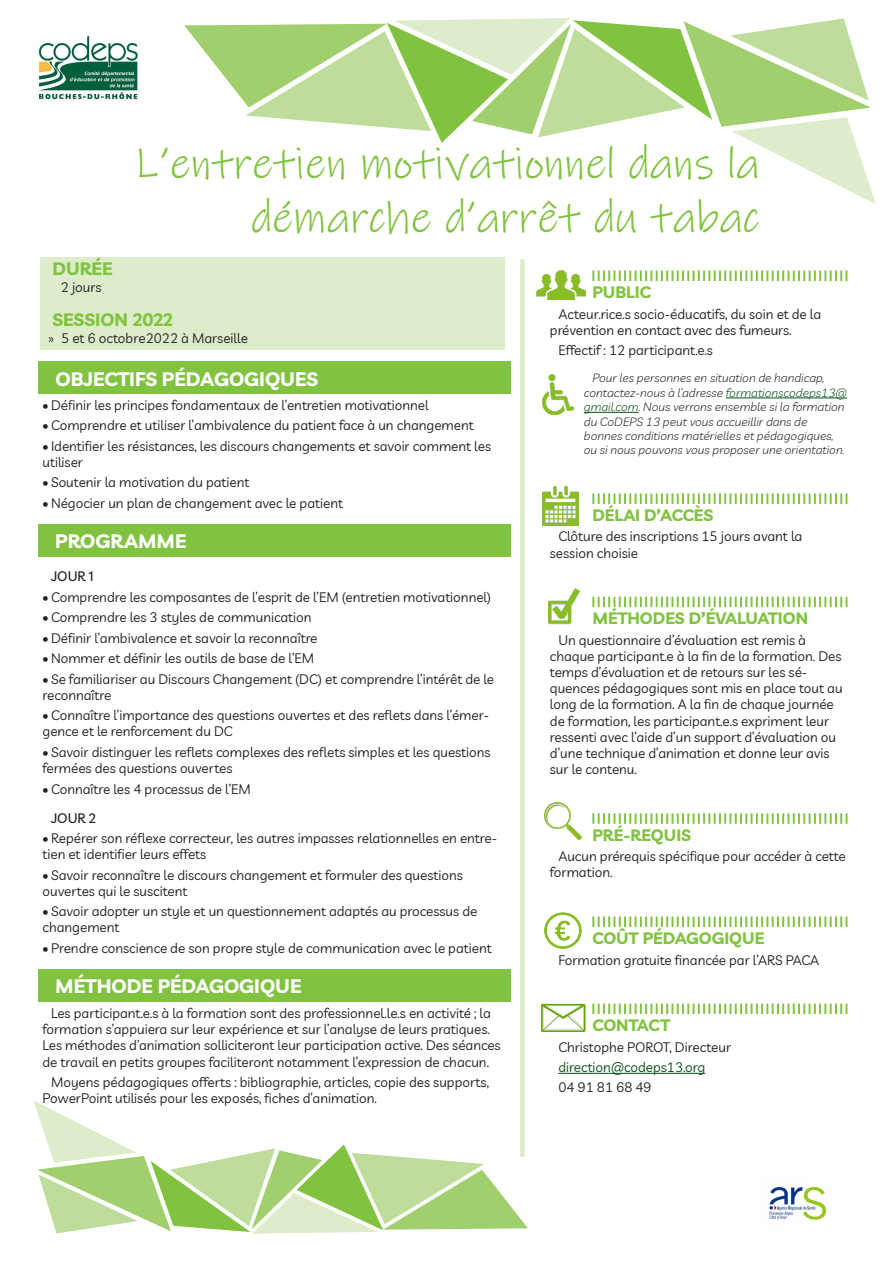
<style>
.page{position:relative;width:893px;height:1263px;background:#fff}
.page>*{position:absolute;margin:0;border:0;box-sizing:border-box;transform-origin:0 0}
.Gros_titre_inversé{font:45px/54px "Ink Free";color:#81c340;text-align:right}
.Titres_droite{font:700 19.5px "Livvic";color:#fff}
.Titre_2{font:700 18px "Livvic";color:#81c340}
.Titre_encadré{font:700 16.5px "Livvic";color:#81c340}
.Corps_9{font:13.5px/16.2px "Livvic";color:#231f20}
.Corps_9-2{font:13.5px "Livvic";color:#064f16}
.Corps_9_maj{font:500 13.5px "Livvic";color:#231f20}
.Corps_9_décalé{font:13.5px "Livvic";color:#231f20}
.Corps_8_italique{font:italic 300 12px/14.4px "Livvic";color:#231f20}
.s1{font-family:"Myriad Pro"}
.s2{color:#064f16}
</style>
<div class="page">
<svg style="left:184px;top:18px;width:692px;height:186px"></svg>
<img style="left:38px;top:36px;width:100px;height:64px">
<svg style="left:592px;top:271px;width:255px;height:10px"></svg>
<hr style="left:726px;top:398px;width:121px;height:1px;background:#064f16">
<hr style="left:584px;top:412px;width:55px;height:1px;background:#064f16">
<svg style="left:592px;top:493px;width:255px;height:11px"></svg>
<svg style="left:592px;top:597px;width:255px;height:10px"></svg>
<svg style="left:592px;top:813px;width:255px;height:11px"></svg>
<svg style="left:592px;top:916px;width:255px;height:11px"></svg>
<svg style="left:592px;top:1003px;width:255px;height:11px"></svg>
<hr style="left:558px;top:1073px;width:147px;height:1px;background:#064f16">
<img style="left:545px;top:912px;width:36px;height:36px">
<img style="left:548px;top:589px;width:31px;height:36px">
<img style="left:544px;top:802px;width:38px;height:38px">
<img style="left:542px;top:375px;width:32px;height:40px">
<img style="left:536px;top:271px;width:49px;height:28px">
<svg style="left:33px;top:1100px;width:495px;height:133px"></svg>
<div style="left:520px;top:259px;width:5px;height:898px;background:#ddecca"></div>
<div style="left:38px;top:361px;width:472px;height:33px;background:#81c340"></div>
<div style="left:38px;top:524px;width:472px;height:33px;background:#81c340"></div>
<div style="left:38px;top:969px;width:472px;height:33px;background:#81c340"></div>
<img style="left:541px;top:1003px;width:44px;height:28px">
<div style="left:40px;top:257px;width:465px;height:93px;background:#ddecca"></div>
<img style="left:543px;top:487px;width:36px;height:38px">
<img style="left:769px;top:1186px;width:58px;height:34px">
<p class="Gros_titre_inversé" style="left:134px;top:137px;width:628px">L’entretien motivationnel dans la démarche d’arrêt du tabac</p>
<p class="Titre_2" style="left:52px;top:255px;width:62px">DURÉE</p>
<p class="Corps_9_décalé" style="left:61px;top:277px;width:42px">2 jours</p>
<p class="Titre_2" style="left:52px;top:305px;width:122px">SESSION 2022</p>
<p class="Corps_9" style="left:48px;top:329px;width:201px"><span class="s1">»</span> 5 et 6 octobre2022 à Marseille</p>
<p class="Titres_droite" style="left:55px;top:364px;width:264px">OBJECTIFS PÉDAGOGIQUES</p>
<p class="Corps_9" style="left:43px;top:396px;width:388px">• Définir les principes fondamentaux de l’entretien motivationnel</p>
<p class="Corps_9" style="left:43px;top:416px;width:433px">• Comprendre et utiliser l’ambivalence du patient face à un changement</p>
<p class="Corps_9" style="left:43px;top:437px;width:450px">• Identifier les résistances, les discours changements et savoir comment les utiliser</p>
<p class="Corps_9" style="left:43px;top:473px;width:208px">• Soutenir la motivation du patient</p>
<p class="Corps_9" style="left:43px;top:494px;width:302px">• Négocier un plan de changement avec le patient</p>
<p class="Titres_droite" style="left:55px;top:526px;width:133px">PROGRAMME</p>
<p class="Corps_9_maj" style="left:51px;top:566px;width:44px">JOUR 1</p>
<p class="Corps_9" style="left:43px;top:588px;width:450px">• Comprendre les composantes de l’esprit de l’EM (entretien motivationnel)</p>
<p class="Corps_9" style="left:43px;top:608px;width:270px">• Comprendre les 3 styles de communication</p>
<p class="Corps_9" style="left:43px;top:629px;width:277px">• Définir l’ambivalence et savoir la reconnaître</p>
<p class="Corps_9" style="left:43px;top:649px;width:273px">• Nommer et définir les outils de base de l’EM</p>
<p class="Corps_9" style="left:43px;top:670px;width:453px">• Se familiariser au Discours Changement (DC) et comprendre l’intérêt de le reconnaître</p>
<p class="Corps_9" style="left:43px;top:706px;width:448px">• Connaître l’importance des questions ouvertes et des reflets dans l’émer&shy;gence et le renforcement du DC</p>
<p class="Corps_9" style="left:43px;top:743px;width:450px">• Savoir distinguer les reflets complexes des reflets simples et les questions fermées des questions ouvertes</p>
<p class="Corps_9" style="left:43px;top:780px;width:210px">• Connaître les 4 processus de l’EM</p>
<p class="Corps_9_maj" style="left:51px;top:808px;width:46px">JOUR 2</p>
<p class="Corps_9" style="left:43px;top:829px;width:456px">• Repérer son réflexe correcteur, les autres impasses relationnelles en entre&shy;tien et identifier leurs effets</p>
<p class="Corps_9" style="left:43px;top:866px;width:422px">• Savoir reconnaître le discours changement et formuler des questions ouvertes qui le suscitent</p>
<p class="Corps_9" style="left:43px;top:902px;width:436px">• Savoir adopter un style et un questionnement adaptés au processus de changement</p>
<p class="Corps_9" style="left:43px;top:939px;width:451px">• Prendre conscience de son propre style de communication avec le patient</p>
<p class="Titres_droite" style="left:55px;top:971px;width:248px">MÉTHODE PÉDAGOGIQUE</p>
<p class="Corps_9" style="left:43px;top:1004px;width:460px;text-indent:9px">Les participant.e.s à la formation sont des professionnel.le.s en activité ; la formation s’appuiera sur leur expérience et sur l’analyse de leurs pratiques.<br>Les méthodes d’animation solliciteront leur participation active. Des séances de travail en petits groupes faciliteront notamment l’expression de chacun.</p>
<p class="Corps_9" style="left:43px;top:1073px;width:448px;text-indent:9px">Moyens pédagogiques offerts : bibliographie, articles, copie des supports,<br>PowerPoint utilisés pour les exposés, fiches d’animation.</p>
<p class="Titre_encadré" style="left:592px;top:279px;width:60px">PUBLIC</p>
<p class="Corps_9" style="left:550px;top:305px;width:273px;text-indent:9px">Acteur.rice.s socio-éducatifs, du soin et de la prévention en contact avec des fumeurs.</p>
<p class="Corps_9" style="left:558px;top:341px;width:156px">Effectif : 12 participant.e.s</p>
<p class="Corps_8_italique" style="left:584px;top:370px;width:265px;text-indent:9px">Pour les personnes en situation de handicap, contactez-nous à l’adresse <span class="s2">formationscodeps13@ gmail.com</span>. Nous verrons ensemble si la formation du CoDEPS 13 peut vous accueillir dans de bonnes conditions matérielles et pédagogiques, ou si nous pouvons vous proposer une orientation.</p>
<p class="Titre_encadré" style="left:592px;top:502px;width:122px">DÉLAI D’ACCÈS</p>
<p class="Corps_9" style="left:550px;top:528px;width:254px;text-indent:9px">Clôture des inscriptions 15 jours avant la session choisie</p>
<p class="Titre_encadré" style="left:592px;top:605px;width:217px">MÉTHODES D’ÉVALUATION</p>
<p class="Corps_9" style="left:550px;top:631px;width:294px;text-indent:9px">Un questionnaire d’évaluation est remis à chaque participant.e à la fin de la formation. Des temps d’évaluation et de retours sur les sé&shy;quences pédagogiques sont mis en place tout au long de la formation. A la fin de chaque journée de formation, les participant.e.s expriment leur ressenti avec l’aide d’un support d’évaluation ou d’une technique d’animation et donne leur avis sur le contenu.</p>
<p class="Titre_encadré" style="left:592px;top:822px;width:100px">PRÉ-REQUIS</p>
<p class="Corps_9" style="left:550px;top:847px;width:297px;text-indent:9px">Aucun prérequis spécifique pour accéder à cette formation.</p>
<p class="Titre_encadré" style="left:592px;top:925px;width:173px">COÛT PÉDAGOGIQUE</p>
<p class="Corps_9" style="left:558px;top:951px;width:262px">Formation gratuite financée par l’ARS PACA</p>
<p class="Titre_encadré" style="left:592px;top:1012px;width:79px">CONTACT</p>
<p class="Corps_9" style="left:558px;top:1038px;width:174px">Christophe POROT, Directeur</p>
<p class="Corps_9-2" style="left:558px;top:1057px;width:148px">direction@codeps13.org</p>
<p class="Corps_9" style="left:558px;top:1079px;width:95px">04 91 81 68 49</p>
</div>
